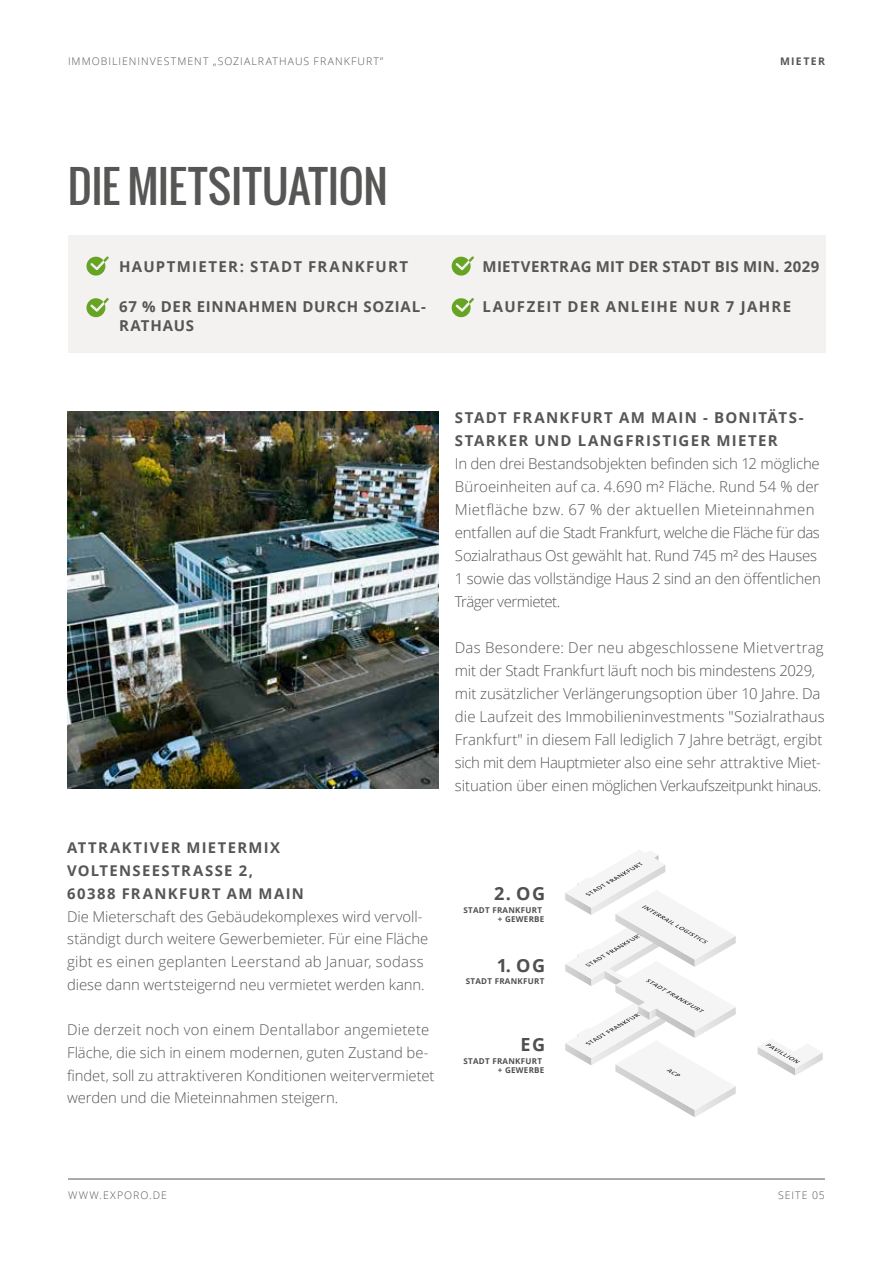
<style>
.page{position:relative;width:893px;height:1263px;background:#fff}
.page>*{position:absolute;margin:0;border:0;box-sizing:border-box;transform-origin:0 0}
.t1{font:43.5px "Oswald";letter-spacing:-.01em;color:#565655}
.t2{font:700 18.15px "Open Sans";color:#515050}
.t3{font:300 15px/23px "Open Sans";letter-spacing:-.01em;color:#565655}
.t4{font:700 15px/22.8px "Open Sans";letter-spacing:.08em;color:#565655}
.t5{font:700 15px "Open Sans";letter-spacing:.05em;color:#565655}
.t6{font:700 15px "Open Sans";letter-spacing:.025em;color:#565655}
.t7{font:300 14.85px/22.6px "Open Sans";letter-spacing:-.005em;color:#565655}
.t8{font:700 14.85px/22.6px "Open Sans";letter-spacing:.095em;color:#565655}
.t9{font:300 10.5px "Open Sans";letter-spacing:.1em;color:#565655}
.t10{font:700 10.5px "Open Sans";letter-spacing:.13em;color:#565655}
.t11{font:700 8.1px/9.6px "Open Sans";letter-spacing:.035em;color:#515050;text-align:right}
</style>
<div class="page">
<hr style="left:68px;top:1178px;width:757px;height:1px;background:#565655">
<svg style="left:758px;top:1043px;width:65px;height:32px"></svg>
<svg style="left:565px;top:855px;width:171px;height:262px"></svg>
<img style="left:68px;top:412px;width:370px;height:377px">
<div style="left:68px;top:235px;width:758px;height:118px;background:#f4f1f1"></div>
<svg style="left:86px;top:256px;width:23px;height:20px"></svg>
<svg style="left:452px;top:256px;width:22px;height:20px"></svg>
<svg style="left:86px;top:298px;width:23px;height:19px"></svg>
<svg style="left:452px;top:298px;width:22px;height:19px"></svg>
<p class="t9" style="left:68px;top:54px;width:317px">IMMOBILIENINVESTMENT „SOZIALRATHAUS FRANKFURT”</p>
<h1 class="t1" style="left:68px;top:153px;width:321px">DIE MIETSITUATION</h1>
<p class="t10" style="left:780px;top:54px;width:46px">MIETER</p>
<p class="t6" style="left:483px;top:256px;width:338px">MIETVERTRAG MIT DER STADT BIS MIN. 2029</p>
<p class="t4" style="left:119px;top:255px;width:291px">HAUPTMIETER: STADT FRANKFURT</p>
<p class="t5" style="left:119px;top:296px;width:308px">67 % DER EINNAHMEN DURCH SOZIAL-</p>
<p class="t4" style="left:483px;top:294px;width:310px">LAUFZEIT DER ANLEIHE NUR 7 JAHRE</p>
<p class="t5" style="left:119px;top:315px;width:77px">RATHAUS</p>
<p class="t8" style="left:67px;top:836px;width:238px">ATTRAKTIVER MIETERMIX<br>VOLTENSEESTRASSE 2,<br>60388 FRANKFURT AM MAIN</p>
<p class="t7" style="left:67px;top:904px;width:363px">Die Mieterschaft des Gebäudekomplexes wird vervoll&shy;ständigt durch weitere Gewerbemieter. Für eine Fläche gibt es einen geplanten Leerstand ab Januar, sodass diese dann wertsteigernd neu vermietet werden kann.</p>
<p class="t7" style="left:67px;top:1018px;width:369px">Die derzeit noch von einem Dentallabor angemietete Fläche, die sich in einem modernen, guten Zustand be&shy;findet, soll zu attraktiveren Konditionen weitervermietet werden und die Mieteinnahmen steigern.</p>
<p class="t4" style="left:455px;top:406px;width:350px">STADT FRANKFURT AM MAIN - BONITÄTS-<br>STARKER UND LANGFRISTIGER MIETER</p>
<p class="t3" style="left:455px;top:452px;width:367px">In den drei Bestandsobjekten befinden sich 12 mögliche Büroeinheiten auf ca. 4.690 m² Fläche. Rund 54 % der Mietfläche bzw. 67 % der aktuellen Mieteinnahmen entfallen auf die Stadt Frankfurt, welche die Fläche für das Sozialrathaus Ost gewählt hat. Rund 745 m² des Hauses 1 sowie das vollständige Haus 2 sind an den öffentlichen Träger vermietet.</p>
<p class="t3" style="left:455px;top:635px;width:371px">Das Besondere: Der neu abgeschlossene Mietvertrag mit der Stadt Frankfurt läuft noch bis mindestens 2029, mit zusätzlicher Verlängerungsoption über 10 Jahre. Da die Laufzeit des Immobilieninvestments "Sozialrathaus Frankfurt" in diesem Fall lediglich 7 Jahre beträgt, ergibt sich mit dem Hauptmieter also eine sehr attraktive Miet&shy;situation über einen möglichen Verkaufszeitpunkt hinaus.</p>
<p class="t2" style="left:494px;top:881px;width:52px">2. OG</p>
<p class="t11" style="left:463px;top:905px;width:83px">STADT FRANKFURT + GEWERBE</p>
<p class="t2" style="left:497px;top:952px;width:50px">1. OG</p>
<p class="t11" style="left:466px;top:976px;width:80px">STADT FRANKFURT</p>
<p class="t2" style="left:521px;top:1032px;width:26px">EG</p>
<p class="t11" style="left:463px;top:1056px;width:83px">STADT FRANKFURT + GEWERBE</p>
<p class="t9" style="left:68px;top:1188px;width:101px">WWW.EXPORO.DE</p>
<p class="t9" style="left:778px;top:1188px;width:48px">SEITE 05</p>
</div>
